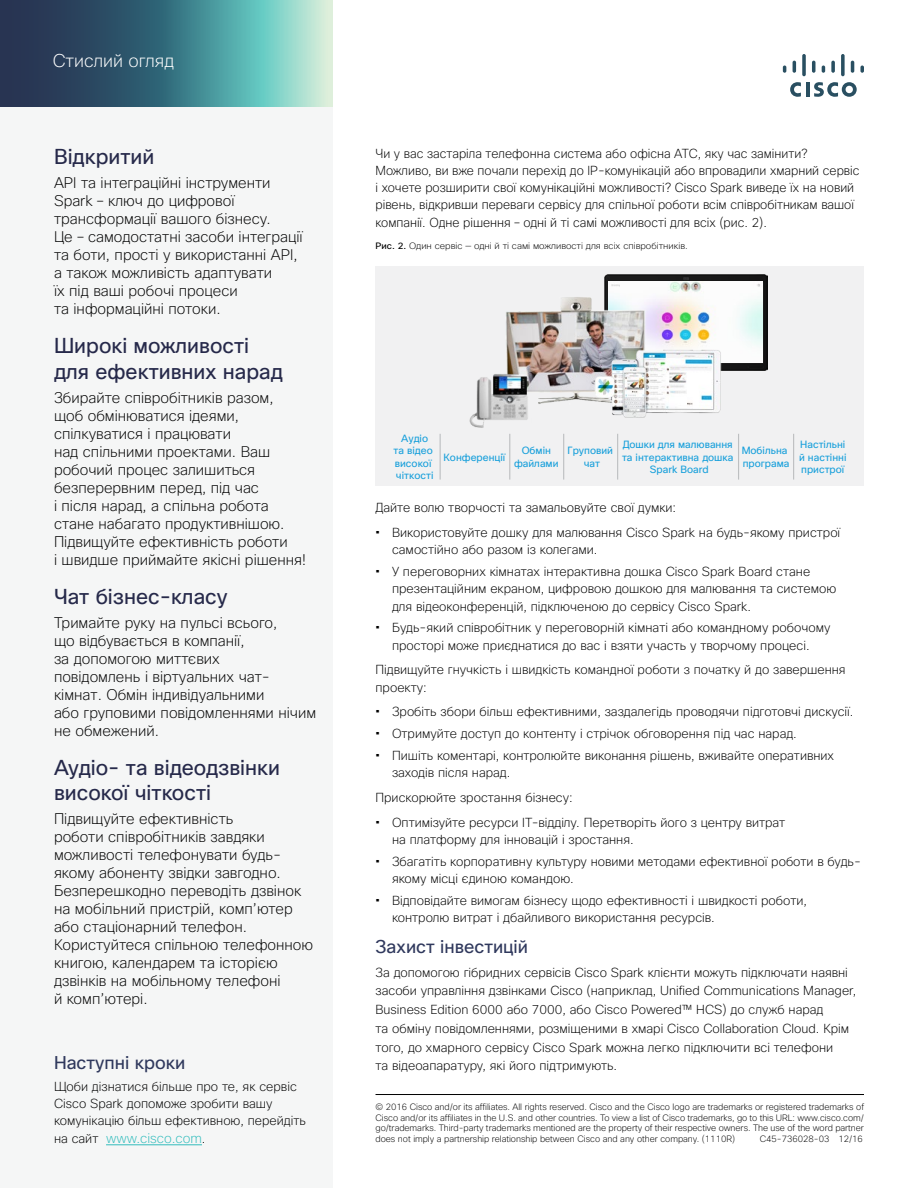
<style>
.page{position:relative;width:918px;height:1188px;background:#fff}
.page>*{position:absolute;margin:0;border:0;box-sizing:border-box;transform-origin:0 0}
.t1{font:21px/25.5px "Cisco Sans";color:#26294a}
.t2{font:18px "Cisco Sans";color:#30395d}
.t3{font:200 18px "Cisco Sans";color:#fff}
.t4{font:200 15px/18px "Cisco Sans";color:#000}
.t5{font:200 13.5px "Cisco Sans";color:#33bdbd}
.t6{font:200 12.75px/17.2px "Cisco Sans";color:#000}
.t7{font:10.2px/12.3px "Cisco Sans";color:#19a0db;text-align:center}
.t8{font:200 9px/10.5px "Cisco Sans";letter-spacing:-.005em;color:#000;text-align:justify}
.t9{font:200 9px "Cisco Sans";letter-spacing:-.005em;color:#000;scale:1.05 1}
.s1{font-weight:400}
.s2{font-weight:400;font-size:15px}
.s3{font-size:12.75px;color:#000}
</style>
<div class="page">
<div style="left:0;top:106px;width:333px;height:1082px;background:#f5f6f6"></div>
<svg style="left:0;top:0;width:333px;height:106px;background:#4e7f8a"></svg>
<hr style="left:376px;top:1094px;width:488px;height:1px;background:#000">
<hr style="left:806px;top:82px;width:3px;height:15px;background:#294f61">
<svg style="left:790px;top:82px;width:11px;height:15px"></svg>
<svg style="left:814px;top:82px;width:43px;height:15px"></svg>
<svg style="left:783px;top:66px;width:3px;height:7px"></svg>
<svg style="left:793px;top:61px;width:3px;height:12px"></svg>
<svg style="left:802px;top:54px;width:4px;height:22px"></svg>
<svg style="left:812px;top:61px;width:3px;height:12px"></svg>
<svg style="left:822px;top:66px;width:3px;height:7px"></svg>
<svg style="left:831px;top:61px;width:4px;height:12px"></svg>
<svg style="left:841px;top:54px;width:4px;height:22px"></svg>
<svg style="left:851px;top:61px;width:3px;height:12px"></svg>
<svg style="left:860px;top:66px;width:4px;height:7px"></svg>
<div style="left:376px;top:266px;width:488px;height:220px;background:#f1f1f2"></div>
<hr style="left:440px;top:434px;width:1px;height:46px;background:#bdbfc1">
<hr style="left:509px;top:434px;width:1px;height:46px;background:#bdbfc1">
<hr style="left:563px;top:434px;width:1px;height:46px;background:#bdbfc1">
<hr style="left:617px;top:434px;width:1px;height:46px;background:#bdbfc1">
<hr style="left:738px;top:434px;width:1px;height:46px;background:#bdbfc1">
<hr style="left:793px;top:434px;width:1px;height:46px;background:#bdbfc1">
<img style="left:604px;top:274px;width:163px;height:97px">
<img style="left:703px;top:282px;width:60px;height:81px">
<img style="left:506px;top:282px;width:197px;height:87px">
<img style="left:532px;top:314px;width:191px;height:104px">
<img style="left:469px;top:369px;width:63px;height:59px">
<hr style="left:106px;top:1145px;width:96px;height:1px;background:#33bdbd">
<h2 class="t3" style="left:53px;top:50px;width:123px">Стислий огляд</h2>
<h1 class="t1" style="left:54px;top:144px;width:102px">Відкритий</h1>
<p class="t4" style="left:54px;top:174px;width:250px">API та інтеграційні інструменти<br>Spark – ключ до цифрової трансформації вашого бізнесу.<br>Це – самодостатні засоби інтеграції та боти, прості у використанні API, а також можливість адаптувати<br>їх під ваші робочі процеси<br>та інформаційні потоки.</p>
<h1 class="t1" style="left:54px;top:333px;width:230px">Широкі можливості для ефективних нарад</h1>
<p class="t4" style="left:54px;top:388px;width:254px">Збирайте співробітників разом, щоб обмінюватися ідеями, спілкуватися і працювати<br>над спільними проектами. Ваш робочий процес залишиться безперервним перед, під час<br>і після нарад, а спільна робота стане набагато продуктивнішою.<br>Підвищуйте ефективність роботи<br>і швидше приймайте якісні рішення!</p>
<h1 class="t1" style="left:54px;top:584px;width:175px">Чат бізнес-класу</h1>
<p class="t4" style="left:54px;top:613px;width:264px">Тримайте руку на пульсі всього,<br>що відбувається в компанії,<br>за допомогою миттєвих<br>повідомлень і віртуальних чат&shy;кімнат. Обмін індивідуальними<br>або груповими повідомленнями нічим не обмежений.</p>
<h1 class="t1" style="left:54px;top:755px;width:228px">Аудіо- та відеодзвінки високої чіткості</h1>
<p class="t4" style="left:54px;top:810px;width:261px">Підвищуйте ефективність<br>роботи співробітників завдяки можливості телефонувати будь&shy;якому абоненту звідки завгодно.<br>Безперешкодно переводіть дзвінок на мобільний пристрій, комп’ютер або стаціонарний телефон.<br>Користуйтеся спільною телефонною книгою, календарем та історією дзвінків на мобільному телефоні<br>й комп’ютері.</p>
<p class="t6" style="left:376px;top:144px;width:486px">Чи у вас застаріла телефонна система або офісна АТС, яку час замінити?<br>Можливо, ви вже почали перехід до IP-комунікацій або впровадили хмарний сервіс і хочете розширити свої комунікаційні можливості? Cisco Spark виведе їх на новий рівень, відкривши переваги сервісу для спільної роботи всім співробітникам вашої компанії. Одне рішення – одні й ті самі можливості для всіх (рис. 2).</p>
<p class="t9" style="left:376px;top:240px;width:299px"><span class="s1">Рис. 2.</span> Один сервіс — одні й ті самі можливості для всіх співробітників.</p>
<p class="t7" style="left:394px;top:432px;width:41px">Аудіо та відео високої чіткості</p>
<p class="t7" style="left:444px;top:451px;width:63px">Конференції</p>
<p class="t7" style="left:514px;top:445px;width:46px">Обмін файлами</p>
<p class="t7" style="left:568px;top:445px;width:47px">Груповий чат</p>
<p class="t7" style="left:622px;top:439px;width:113px">Дошки для малювання та інтерактивна дошка<br>Spark Board</p>
<p class="t7" style="left:799px;top:439px;width:49px;text-align:justify">Настільні й настінні пристрої</p>
<p class="t7" style="left:742px;top:445px;width:49px;text-align:left">Мобільна програма</p>
<p class="t6" style="left:376px;top:499px;width:302px">Дайте волю творчості та замальовуйте свої думки:</p>
<p class="t6" style="left:392px;top:524px;width:450px;text-indent:-16px"><span class="s2">•</span> Використовуйте дошку для малювання Cisco Spark на будь-якому пристрої самостійно або разом із колегами.</p>
<p class="t6" style="left:392px;top:563px;width:446px;text-indent:-16px"><span class="s2">•</span> У переговорних кімнатах інтерактивна дошка Cisco Spark Board стане презентаційним екраном, цифровою дошкою для малювання та системою для відеоконференцій, підключеною до сервісу Cisco Spark.</p>
<p class="t6" style="left:376px;top:619px;width:456px;text-align:center"><span class="s2">•</span> Будь-який співробітник у переговорній кімнаті або командному робочому просторі може приєднатися до вас і взяти участь у творчому процесі.</p>
<p class="t6" style="left:376px;top:661px;width:472px">Підвищуйте гнучкість і швидкість командної роботи з початку й до завершення проекту:</p>
<p class="t6" style="left:376px;top:703px;width:480px"><span class="s2">•</span> Зробіть збори більш ефективними, заздалегідь проводячи підготовчі дискусії.</p>
<p class="t6" style="left:376px;top:725px;width:423px"><span class="s2">•</span> Отримуйте доступ до контенту і стрічок обговорення під час нарад.</p>
<p class="t6" style="left:392px;top:747px;width:444px;text-indent:-16px"><span class="s2">•</span> Пишіть коментарі, контролюйте виконання рішень, вживайте оперативних заходів після нарад.</p>
<p class="t6" style="left:376px;top:789px;width:199px">Прискорюйте зростання бізнесу:</p>
<p class="t6" style="left:392px;top:813px;width:395px;text-indent:-16px"><span class="s2">•</span> Оптимізуйте ресурси ІТ-відділу. Перетворіть його з центру витрат на платформу для інновацій і зростання.</p>
<p class="t6" style="left:392px;top:852px;width:471px;text-indent:-16px"><span class="s2">•</span> Збагатіть корпоративну культуру новими методами ефективної роботи в будь&shy;якому місці єдиною командою.</p>
<p class="t6" style="left:392px;top:891px;width:417px;text-indent:-16px"><span class="s2">•</span> Відповідайте вимогам бізнесу щодо ефективності і швидкості роботи, контролю витрат і дбайливого використання ресурсів.</p>
<h2 class="t2" style="left:376px;top:935px;width:154px">Захист інвестицій</h2>
<p class="t6" style="left:376px;top:963px;width:482px;line-height:18.8px">За допомогою гібридних сервісів Cisco Spark клієнти можуть підключати наявні засоби управління дзвінками Cisco (наприклад, Unified Communications Manager, Business Edition 6000 або 7000, або Cisco Powered™ HCS) до служб нарад<br>та обміну повідомленнями, розміщеними в хмарі Cisco Collaboration Cloud. Крім того, до хмарного сервісу Cisco Spark можна легко підключити всі телефони</p>
<h2 class="t2" style="left:54px;top:1051px;width:133px">Наступні кроки</h2>
<p class="t6" style="left:376px;top:1057px;width:243px">та відеоапаратуру, які його підтримують.</p>
<p class="t6" style="left:54px;top:1078px;width:253px">Щоби дізнатися більше про те, як сервіс<br>Cisco Spark допоможе зробити вашу комунікацію більш ефективною, перейдіть</p>
<p class="t5" style="left:54px;top:1130px;width:153px"><span class="s3">на сайт</span> www.cisco.com<span class="s3">.</span></p>
<p class="t8" style="left:376px;top:1102px;width:490px">© 2016 Cisco and/or its affiliates. All rights reserved. Cisco and the Cisco logo are trademarks or registered trademarks of Cisco and/or its affiliates in the U.S. and other countries. To view a list of Cisco trademarks, go to this URL: www.cisco.com/ go/trademarks. Third-party trademarks mentioned are the property of their respective owners. The use of the word partner does not imply a partnership relationship between Cisco and any other company. (1110R)</p>
<p class="t8" style="left:760px;top:1133px;width:105px">C45-736028-03 12/16</p>
</div>
